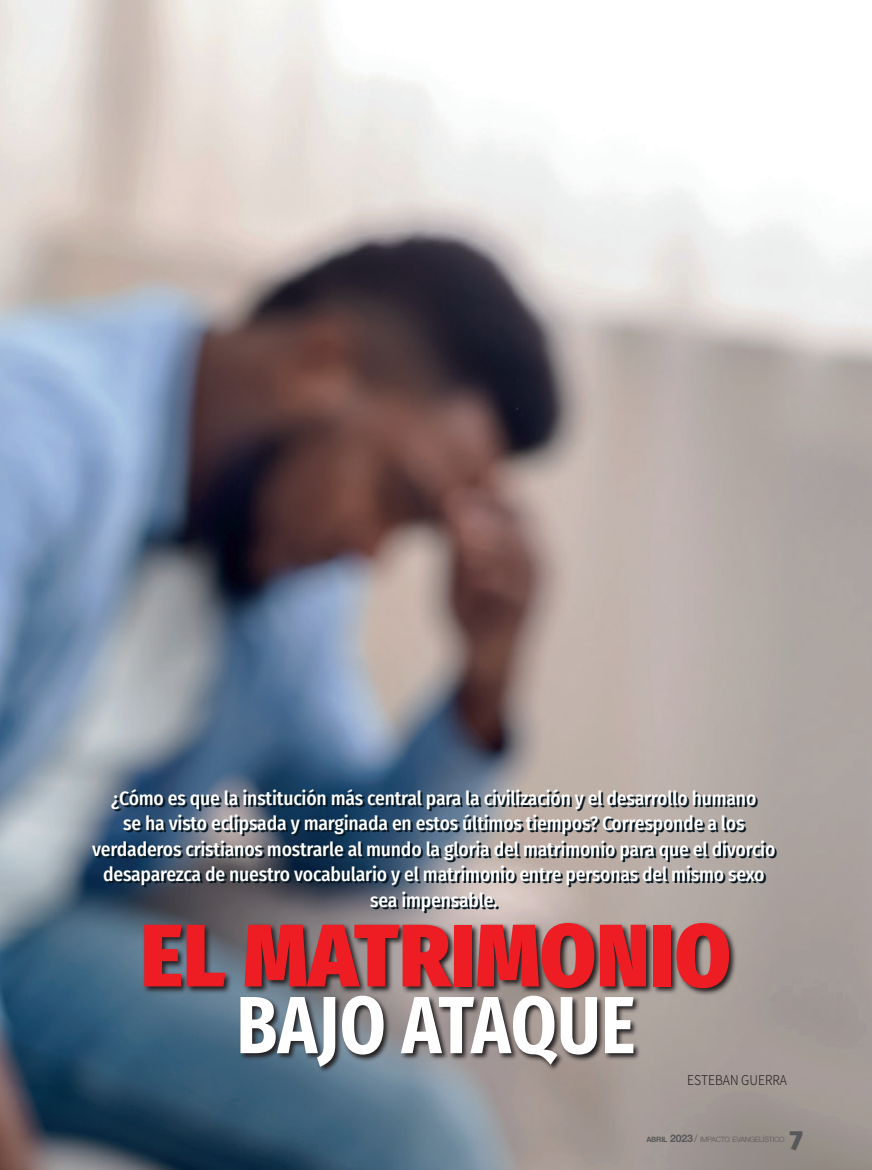
<style>
.page{position:relative;width:872px;height:1170px;background:#fff}
.page>*{position:absolute;margin:0;border:0;box-sizing:border-box;transform-origin:0 0}
.Titular_TACHA{font:900 88.5px "Fira Sans Condensed";letter-spacing:.01em;color:#ee1d23}
.TITULAR{font:700 81px "Fira Sans Condensed";letter-spacing:.005em;color:#fff;scale:.9 1}
.t1{font:900 27px "Fira Sans";color:#57585a}
.GORRO{font:500 19.5px/25.5px "Fira Sans Condensed";letter-spacing:-.01em;color:#fff;text-align:center}
.Titular_TACHA-2{font:300 13.5px "Noto Sans JP";color:#231f20;scale:.9 1}
.t2{font:300 7.35px "Helvetica Neue LT Std";letter-spacing:-.03em;color:#57585a}
.s1{font-weight:700}
.s2{font-weight:700;font-size:10.5px}
.s3{font-size:10.5px}
</style>
<div class="page">
<img style="left:0;top:0;width:872px;height:1169px">
<svg style="left:239px;top:995px;width:402px;height:78px;background:#646366"></svg>
<svg style="left:142px;top:920px;width:595px;height:75px;background:#565253"></svg>
<p class="GORRO" style="left:92px;top:784px;width:684px">¿Cómo es que la institución más central para la civilización y el desarrollo humano<br>se ha visto eclipsada y marginada en estos últimos tiempos? Corresponde a los verdaderos cristianos mostrarle al mundo la gloria del matrimonio para que el divorcio desaparezca de nuestro vocabulario y el matrimonio entre personas del mismo sexo sea impensable.</p>
<p class="Titular_TACHA" style="left:141px;top:876px;width:591px">EL MATRIMONIO</p>
<p class="TITULAR" style="left:236px;top:957px;width:445px">BAJO ATAQUE</p>
<p class="Titular_TACHA-2" style="left:687px;top:1072px;width:112px">ESTEBAN GUERRA</p>
<p class="t2" style="left:646px;top:1134px;width:140px"><span class="s1">ABRIL</span> <span class="s2">2023</span><span class="s3">/</span> IMPACTO EVANGELÍSTICO</p>
<p class="t1" style="left:790px;top:1116px;width:15px">7</p>
</div>
